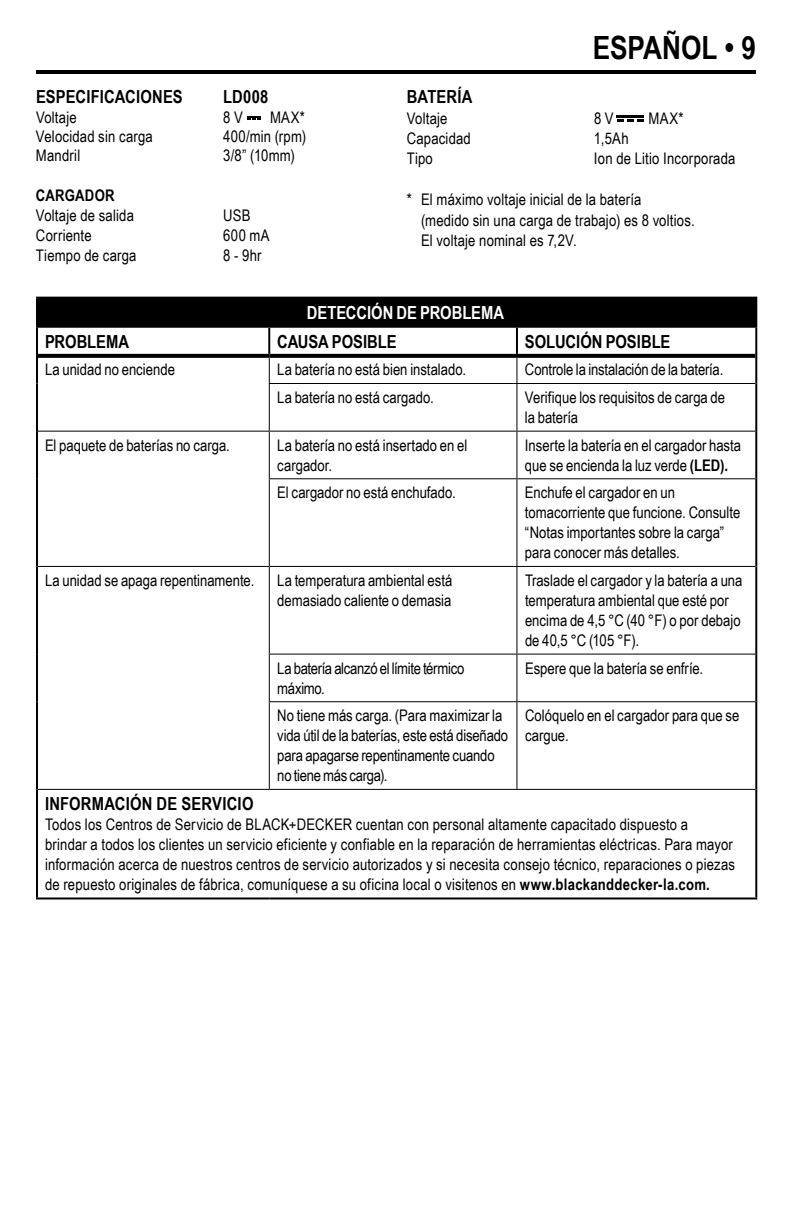
<style>
.page{position:relative;width:792px;height:1224px;background:#fff}
.page>*{position:absolute;margin:0;border:0;box-sizing:border-box;transform-origin:0 0}
.t1{font:700 32px "Arial Narrow";letter-spacing:-.005em;color:#000}
.t2{font:700 18px "Arial Narrow";letter-spacing:.005em;color:#000}
.t3{font:700 18px "Arial Narrow";color:#fff}
.t4{font:16px/20px "Arial Narrow";color:#000}
.t5{font:16px/20px "Arial Narrow";letter-spacing:-.02em;color:#000}
.t6{font:700 16px "Arial Narrow";letter-spacing:.015em;color:#000}
.s1{font-weight:700}
</style>
<div class="page">
<hr style="left:36px;top:70px;width:720px;height:4px;background:#000">
<div style="left:37px;top:298px;width:719px;height:29px;background:#000"></div>
<hr style="left:36px;top:297px;width:233px;height:2px;background:#000">
<hr style="left:36px;top:299px;width:2px;height:27px;background:#000">
<hr style="left:269px;top:297px;width:248px;height:2px;background:#000">
<hr style="left:517px;top:297px;width:240px;height:2px;background:#000">
<hr style="left:755px;top:299px;width:2px;height:27px;background:#000">
<hr style="left:36px;top:326px;width:233px;height:2px;background:#000">
<hr style="left:36px;top:328px;width:2px;height:28px;background:#000">
<hr style="left:269px;top:326px;width:248px;height:2px;background:#000">
<hr style="left:268px;top:328px;width:2px;height:26px;background:#000">
<hr style="left:517px;top:326px;width:240px;height:2px;background:#000">
<hr style="left:516px;top:328px;width:2px;height:26px;background:#000">
<hr style="left:755px;top:328px;width:2px;height:28px;background:#000">
<hr style="left:36px;top:356px;width:2px;height:27px;background:#000">
<hr style="left:755px;top:356px;width:2px;height:27px;background:#000">
<hr style="left:36px;top:383px;width:2px;height:48px;background:#000">
<hr style="left:755px;top:383px;width:2px;height:48px;background:#000">
<hr style="left:36px;top:431px;width:2px;height:48px;background:#000">
<hr style="left:755px;top:431px;width:2px;height:48px;background:#000">
<hr style="left:36px;top:479px;width:2px;height:87px;background:#000">
<hr style="left:755px;top:479px;width:2px;height:87px;background:#000">
<hr style="left:36px;top:566px;width:2px;height:88px;background:#000">
<hr style="left:755px;top:566px;width:2px;height:88px;background:#000">
<hr style="left:36px;top:654px;width:2px;height:48px;background:#000">
<hr style="left:755px;top:654px;width:2px;height:48px;background:#000">
<hr style="left:36px;top:702px;width:2px;height:87px;background:#000">
<hr style="left:755px;top:702px;width:2px;height:87px;background:#000">
<hr style="left:36px;top:789px;width:2px;height:108px;background:#000">
<hr style="left:755px;top:789px;width:2px;height:108px;background:#000">
<hr style="left:36px;top:897px;width:233px;height:2px;background:#000">
<hr style="left:269px;top:897px;width:248px;height:2px;background:#000">
<hr style="left:517px;top:897px;width:240px;height:2px;background:#000">
<svg style="left:269px;top:358px;width:1px;height:25px"></svg>
<svg style="left:516px;top:358px;width:1px;height:25px"></svg>
<hr style="left:269px;top:383px;width:248px;height:1px;background:#000">
<hr style="left:269px;top:384px;width:1px;height:47px;background:#000">
<hr style="left:517px;top:383px;width:238px;height:1px;background:#000">
<hr style="left:516px;top:384px;width:1px;height:47px;background:#000">
<hr style="left:38px;top:431px;width:231px;height:1px;background:#000">
<hr style="left:269px;top:431px;width:248px;height:1px;background:#000">
<hr style="left:269px;top:432px;width:1px;height:46px;background:#000">
<hr style="left:517px;top:431px;width:238px;height:1px;background:#000">
<hr style="left:516px;top:432px;width:1px;height:46px;background:#000">
<hr style="left:269px;top:478px;width:248px;height:1px;background:#000">
<hr style="left:269px;top:479px;width:1px;height:87px;background:#000">
<hr style="left:517px;top:478px;width:238px;height:1px;background:#000">
<hr style="left:516px;top:479px;width:1px;height:87px;background:#000">
<hr style="left:38px;top:566px;width:231px;height:1px;background:#000">
<hr style="left:269px;top:566px;width:248px;height:1px;background:#000">
<hr style="left:269px;top:567px;width:1px;height:87px;background:#000">
<hr style="left:517px;top:566px;width:238px;height:1px;background:#000">
<hr style="left:516px;top:567px;width:1px;height:87px;background:#000">
<hr style="left:269px;top:654px;width:248px;height:1px;background:#000">
<hr style="left:269px;top:655px;width:1px;height:46px;background:#000">
<hr style="left:517px;top:654px;width:238px;height:1px;background:#000">
<hr style="left:516px;top:655px;width:1px;height:46px;background:#000">
<hr style="left:269px;top:701px;width:248px;height:1px;background:#000">
<hr style="left:269px;top:702px;width:1px;height:87px;background:#000">
<hr style="left:517px;top:701px;width:238px;height:1px;background:#000">
<hr style="left:516px;top:702px;width:1px;height:87px;background:#000">
<hr style="left:38px;top:789px;width:231px;height:1px;background:#000">
<hr style="left:269px;top:789px;width:248px;height:1px;background:#000">
<hr style="left:517px;top:789px;width:238px;height:1px;background:#000">
<svg style="left:38px;top:354px;width:231px;height:4px"></svg>
<svg style="left:269px;top:354px;width:248px;height:4px"></svg>
<svg style="left:517px;top:354px;width:238px;height:4px"></svg>
<svg style="left:247px;top:116px;width:14px;height:4px"></svg>
<hr style="left:617px;top:115px;width:27px;height:2px;background:#000">
<svg style="left:617px;top:120px;width:27px;height:2px"></svg>
<p class="t2" style="left:36px;top:83px;width:148px">ESPECIFICACIONES</p>
<p class="t2" style="left:223px;top:83px;width:47px">LD008</p>
<p class="t4" style="left:36px;top:107px;width:42px">Voltaje</p>
<p class="t4" style="left:223px;top:107px;width:21px">8 V</p>
<p class="t4" style="left:270px;top:107px;width:36px">MAX*</p>
<p class="t4" style="left:36px;top:126px;width:118px">Velocidad sin carga</p>
<p class="t4" style="left:223px;top:126px;width:84px">400/min (rpm)</p>
<p class="t4" style="left:36px;top:145px;width:46px">Mandril</p>
<p class="t4" style="left:223px;top:145px;width:73px">3/8” (10mm)</p>
<p class="t6" style="left:36px;top:183px;width:80px">CARGADOR</p>
<p class="t4" style="left:36px;top:205px;width:99px">Voltaje de salida</p>
<p class="t4" style="left:223px;top:205px;width:29px">USB</p>
<p class="t4" style="left:36px;top:225px;width:57px">Corriente</p>
<p class="t4" style="left:223px;top:225px;width:48px">600 mA</p>
<p class="t4" style="left:36px;top:245px;width:102px">Tiempo de carga</p>
<p class="t4" style="left:223px;top:245px;width:40px">8 - 9hr</p>
<h1 class="t1" style="left:593px;top:24px;width:165px">ESPAÑOL • 9</h1>
<p class="t2" style="left:407px;top:83px;width:67px">BATERÍA</p>
<p class="t4" style="left:407px;top:107px;width:42px">Voltaje</p>
<p class="t4" style="left:594px;top:107px;width:21px">8 V</p>
<p class="t4" style="left:649px;top:107px;width:36px">MAX*</p>
<p class="t4" style="left:407px;top:128px;width:66px">Capacidad</p>
<p class="t4" style="left:594px;top:128px;width:36px">1,5Ah</p>
<p class="t4" style="left:407px;top:148px;width:28px">Tipo</p>
<p class="t4" style="left:594px;top:148px;width:143px">Ion de Litio Incorporada</p>
<p class="t4" style="left:421px;top:189px;width:275px;text-indent:-14px">* El máximo voltaje inicial de la batería<br>(medido sin una carga de trabajo) es 8 voltios.<br>El voltaje nominal es 7,2V.</p>
<p class="t3" style="left:307px;top:299px;width:199px">DETECCIÓN DE PROBLEMA</p>
<p class="t2" style="left:45px;top:328px;width:86px">PROBLEMA</p>
<p class="t2" style="left:277px;top:328px;width:121px">CAUSA POSIBLE</p>
<p class="t2" style="left:525px;top:328px;width:147px">SOLUCIÓN POSIBLE</p>
<p class="t4" style="left:45px;top:359px;width:132px">La unidad no enciende</p>
<p class="t4" style="left:277px;top:359px;width:190px">La batería no está bien instalado.</p>
<p class="t4" style="left:525px;top:359px;width:200px">Controle la instalación de la batería.</p>
<p class="t4" style="left:277px;top:387px;width:158px">La batería no está cargado.</p>
<p class="t4" style="left:525px;top:387px;width:202px">Verifique los requisitos de carga de la batería</p>
<p class="t4" style="left:45px;top:435px;width:186px">El paquete de baterías no carga.</p>
<p class="t4" style="left:277px;top:435px;width:192px">La batería no está insertado en el cargador.</p>
<p class="t4" style="left:525px;top:435px;width:218px">Inserte la batería en el cargador hasta que se encienda la luz verde <span class="s1">(LED).</span></p>
<p class="t4" style="left:277px;top:482px;width:180px">El cargador no está enchufado.</p>
<p class="t4" style="left:525px;top:482px;width:217px">Enchufe el cargador en un tomacorriente que funcione. Consulte “Notas importantes sobre la carga” para conocer más detalles.</p>
<p class="t4" style="left:45px;top:570px;width:211px">La unidad se apaga repentinamente.</p>
<p class="t4" style="left:277px;top:570px;width:177px">La temperatura ambiental está demasiado caliente o demasia</p>
<p class="t4" style="left:525px;top:570px;width:219px">Traslade el cargador y la batería a una temperatura ambiental que esté por encima de 4,5 °C (40 °F) o por debajo de 40,5 °C (105 °F).</p>
<p class="t5" style="left:277px;top:658px;width:189px">La batería alcanzó el límite térmico máximo.</p>
<p class="t4" style="left:525px;top:658px;width:180px">Espere que la batería se enfríe.</p>
<p class="t4" style="left:277px;top:705px;width:232px">No tiene más carga. (Para maximizar la vida útil de la baterías, este está diseñado para apagarse repentinamente cuando no tiene más carga).</p>
<p class="t4" style="left:525px;top:705px;width:216px">Colóquelo en el cargador para que se cargue.</p>
<p class="t2" style="left:45px;top:791px;width:210px">INFORMACIÓN DE SERVICIO</p>
<p class="t4" style="left:45px;top:814px;width:692px">Todos los Centros de Servicio de BLACK+DECKER cuentan con personal altamente capacitado dispuesto a<br>brindar a todos los clientes un servicio eficiente y confiable en la reparación de herramientas eléctricas. Para mayor información acerca de nuestros centros de servicio autorizados y si necesita consejo técnico, reparaciones o piezas de repuesto originales de fábrica, comuníquese a su oficina local o visitenos en <span class="s1">www.blackanddecker-la.com.</span></p>
</div>
